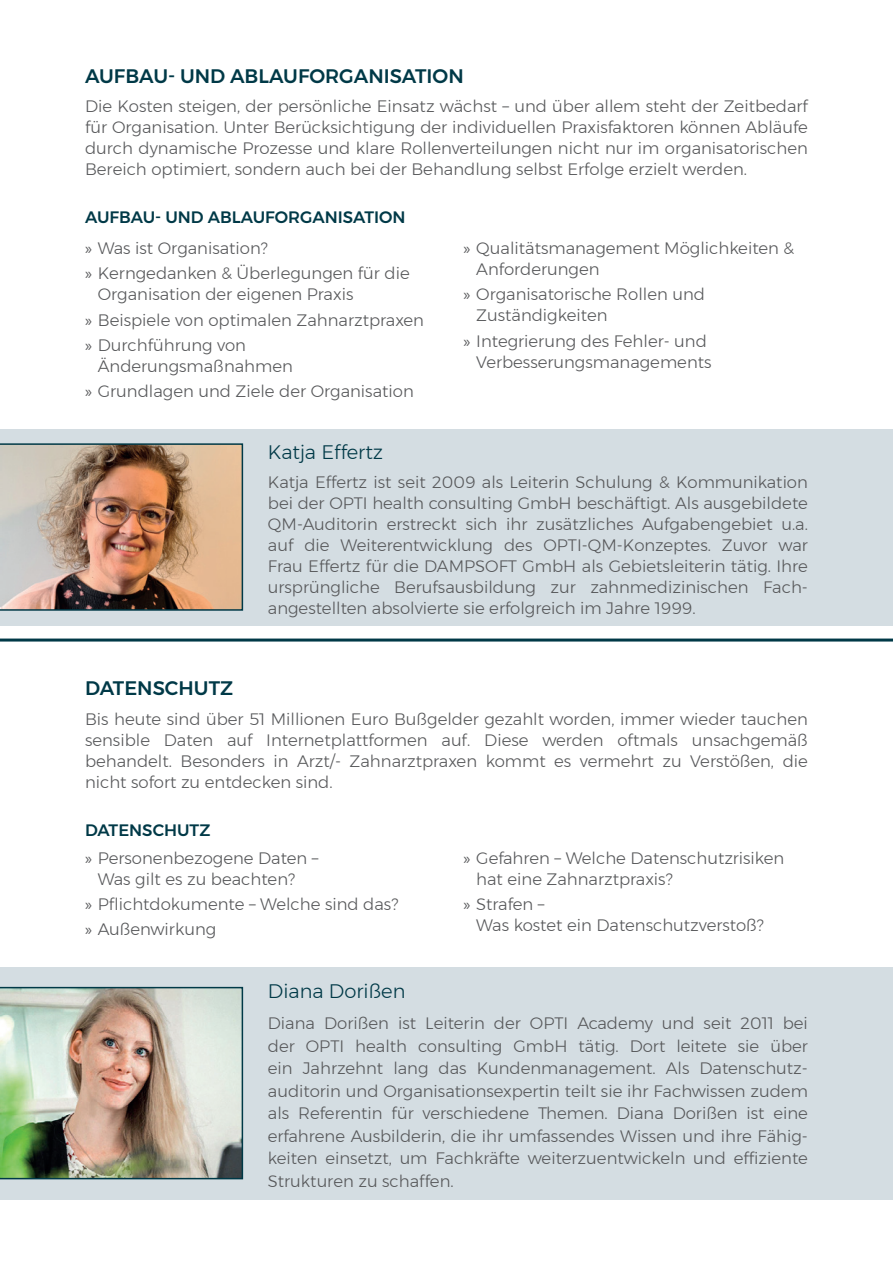
<style>
.page{position:relative;width:893px;height:1263px;background:#fff}
.page>*{position:absolute;margin:0;border:0;box-sizing:border-box;transform-origin:0 0}
.t1{font:500 19.5px "Montserrat";color:#003947}
.t2{font:300 19.5px "Montserrat";color:#003947}
.t3{font:300 16.5px/21px "Montserrat";color:#57585a}
.t4{font:500 16.5px/31px "Montserrat";color:#003947}
.s1{font-family:"Myriad Pro";font-weight:400;color:#57585a}
.s2{font-weight:300;color:#57585a}
.s3{font-family:"Myriad Pro";font-weight:400}
.s4{font-weight:500;color:#003947}
</style>
<div class="page">
<div style="left:0;top:429px;width:893px;height:196px;background:#d4dde2"></div>
<img style="left:0;top:443px;width:243px;height:168px">
<div style="left:0;top:967px;width:893px;height:232px;background:#d4dde2"></div>
<img style="left:0;top:987px;width:243px;height:192px">
<hr style="left:0;top:638px;width:893px;height:3px;background:#003947">
<p class="t1" style="left:85px;top:60px;width:380px">AUFBAU- UND ABLAUFORGANISATION</p>
<p class="t3" style="left:85px;top:96px;width:724px;text-align:justify">Die Kosten steigen, der persönliche Einsatz wächst – und über allem steht der Zeitbedarf für Organisation. Unter Berücksichtigung der individuellen Praxisfaktoren können Abläufe durch dynamische Prozesse und klare Rollenverteilungen nicht nur im organisatorischen Bereich optimiert, sondern auch bei der Behandlung selbst Erfolge erzielt werden.</p>
<p class="t4" style="left:85px;top:202px;width:322px">AUFBAU- UND ABLAUFORGANISATION <span class="s1">»</span> <span class="s2">Was ist Organisation?</span></p>
<p class="t3" style="left:98px;top:263px;width:313px;text-indent:-13px"><span class="s3">»</span> Kerngedanken &amp; Überlegungen für die<br>Organisation der eigenen Praxis</p>
<p class="t3" style="left:85px;top:307px;width:341px;line-height:25.2px"><span class="s3">»</span> Beispiele von optimalen Zahnarztpraxen <span class="s3">»</span> Durchführung von</p>
<p class="t3" style="left:85px;top:353px;width:330px;line-height:25.2px;text-indent:13px">Änderungsmaßnahmen<br><span class="s3">»</span> Grundlagen und Ziele der Organisation</p>
<p class="t3" style="left:476px;top:237px;width:319px;text-indent:-13px"><span class="s3">»</span> Qualitätsmanagement Möglichkeiten &amp;<br>Anforderungen</p>
<p class="t3" style="left:476px;top:284px;width:230px;text-indent:-13px"><span class="s3">»</span> Organisatorische Rollen und<br>Zuständigkeiten</p>
<p class="t3" style="left:463px;top:330px;width:250px;text-align:right"><span class="s3">»</span> Integrierung des Fehler- und<br>Verbesserungsmanagements</p>
<p class="t2" style="left:268px;top:437px;width:117px">Katja Effertz</p>
<p class="t3" style="left:268px;top:472px;width:542px;text-align:justify">Katja Effertz ist seit 2009 als Leiterin Schulung &amp; Kommunikation bei der OPTI health consulting GmbH beschäftigt. Als ausgebildete QM-Auditorin erstreckt sich ihr zusätzliches Aufgabengebiet u.a. auf die Weiterentwicklung des OPTI-QM-Konzeptes. Zuvor war Frau Effertz für die DAMPSOFT GmbH als Gebietsleiterin tätig. Ihre ursprüngliche Berufsausbildung zur zahnmedizinischen Fach&shy;angestellten absolvierte sie erfolgreich im Jahre 1999.</p>
<p class="t1" style="left:85px;top:673px;width:150px">DATENSCHUTZ</p>
<p class="t3" style="left:85px;top:708px;width:724px;text-align:justify">Bis heute sind über 51 Millionen Euro Bußgelder gezahlt worden, immer wieder tauchen sensible Daten auf Internetplattformen auf. Diese werden oftmals unsachgemäß behandelt. Besonders in Arzt/- Zahnarztpraxen kommt es vermehrt zu Verstößen, die nicht sofort zu entdecken sind.</p>
<p class="t3" style="left:85px;top:815px;width:235px;line-height:28px"><span class="s4">DATENSCHUTZ<br></span><span class="s3">»</span> Personenbezogene Daten –</p>
<p class="t3" style="left:85px;top:866px;width:315px;line-height:25.2px;text-indent:13px">Was gilt es zu beachten?<br><span class="s3">»</span> Pflichtdokumente – Welche sind das? <span class="s3">»</span> Außenwirkung</p>
<p class="t3" style="left:476px;top:847px;width:310px;text-indent:-13px"><span class="s3">»</span> Gefahren – Welche Datenschutzrisiken hat eine Zahnarztpraxis?</p>
<p class="t3" style="left:476px;top:893px;width:289px;text-indent:-13px"><span class="s3">»</span> Strafen –<br>Was kostet ein Datenschutzverstoß?</p>
<p class="t2" style="left:268px;top:977px;width:139px">Diana Dorißen</p>
<p class="t3" style="left:268px;top:1012px;width:542px;line-height:22.5px;text-align:justify">Diana Dorißen ist Leiterin der OPTI Academy und seit 2011 bei der OPTI health consulting GmbH tätig. Dort leitete sie über ein Jahrzehnt lang das Kundenmanagement. Als Datenschutz&shy;auditorin und Organisationsexpertin teilt sie ihr Fachwissen zudem als Referentin für verschiedene Themen. Diana Dorißen ist eine erfahrene Ausbilderin, die ihr umfassendes Wissen und ihre Fähig&shy;keiten einsetzt, um Fachkräfte weiterzuentwickeln und effiziente Strukturen zu schaffen.</p>
</div>
